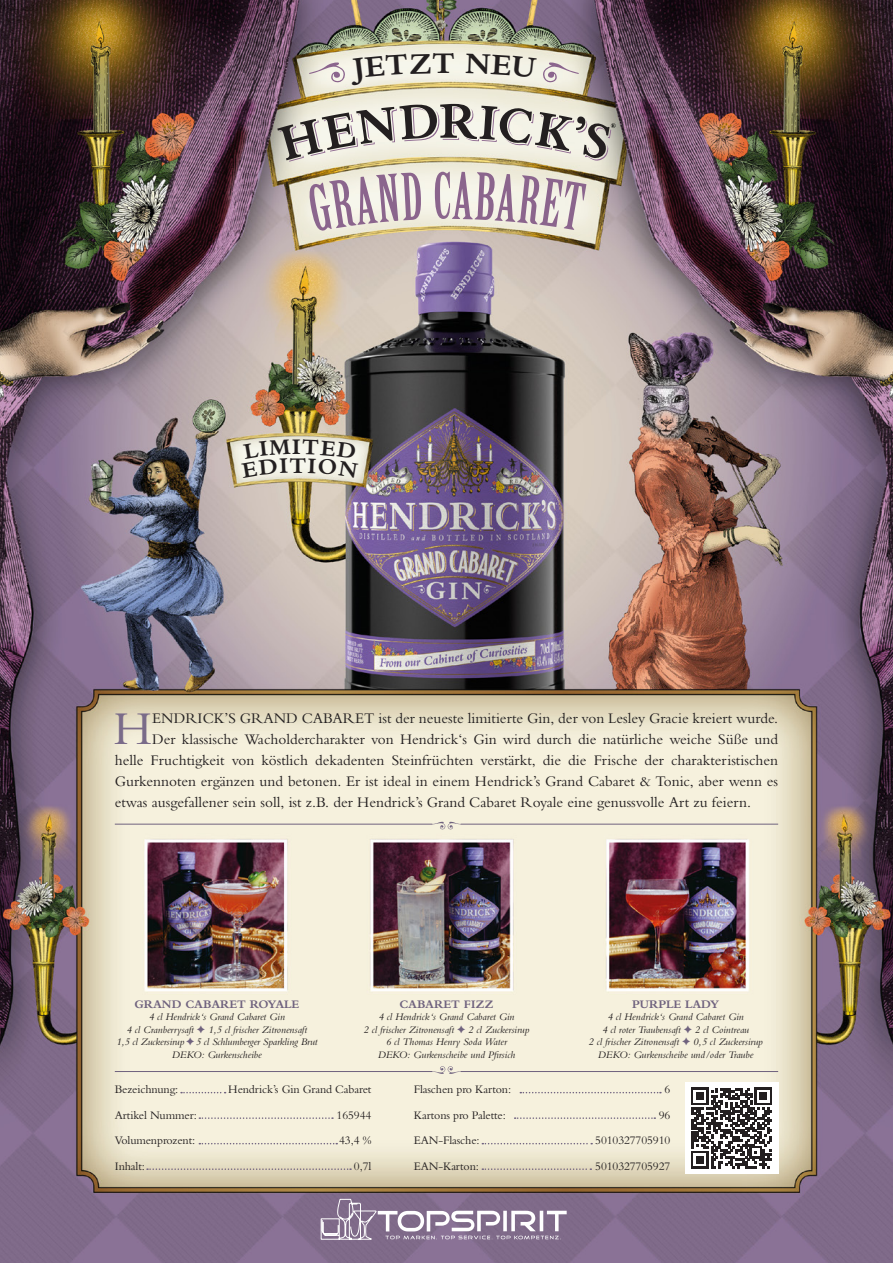
<style>
.page{position:relative;width:893px;height:1263px;background:#fff}
.page>*{position:absolute;margin:0;border:0;box-sizing:border-box;transform-origin:0 0}
.t1{font:63px "Birch Std";color:#8b658d}
.t2{font:49.05px "Bembo MT Pro";color:#7a6b89}
.t3{font:700 31.2px "Bembo MT Pro";color:#231f20}
.t4{font:700 23.25px "Bembo Std";color:#231f20}
.t5{font:15.3px "Bembo MT Pro";color:#231f20}
.t6{font:12px "Bembo MT Pro";letter-spacing:-.01em;color:#231f20}
.t7{font:700 12px "Bembo MT Pro";color:#6f627e}
.t8{font:italic 10.5px/12.6px "Bembo MT Pro";color:#231f20;text-align:center}
.s1{color:#6f627e}
</style>
<div class="page">
<img style="left:0;top:0;width:893px;height:1263px">
<svg style="left:277px;top:104px;width:339px;height:58px;background:#bdb9ae"></svg>
<svg style="left:321px;top:1199px;width:246px;height:40px;background:#9b8ba3"></svg>
<div style="left:685px;top:1082px;width:93px;height:91px;background:#fff"></div>
<svg style="left:691px;top:1088px;width:81px;height:80px"></svg>
<svg style="left:199px;top:1117px;width:134px;height:2px"></svg>
<svg style="left:199px;top:1143px;width:138px;height:1px"></svg>
<svg style="left:147px;top:1168px;width:204px;height:2px"></svg>
<svg style="left:520px;top:1092px;width:141px;height:1px"></svg>
<svg style="left:515px;top:1117px;width:140px;height:2px"></svg>
<svg style="left:482px;top:1143px;width:110px;height:1px"></svg>
<svg style="left:482px;top:1168px;width:109px;height:2px"></svg>
<svg style="left:181px;top:1092px;width:45px;height:1px"></svg>
<hr style="left:115px;top:824px;width:317px;height:1px;background:#6f627e">
<hr style="left:461px;top:824px;width:317px;height:1px;background:#6f627e">
<svg style="left:432px;top:822px;width:29px;height:7px"></svg>
<hr style="left:115px;top:1071px;width:317px;height:1px;background:#6f627e">
<hr style="left:461px;top:1071px;width:317px;height:1px;background:#6f627e">
<svg style="left:432px;top:1066px;width:29px;height:8px"></svg>
<svg style="left:309px;top:54px;width:122px;height:32px;background:#edeadc"></svg>
<svg style="left:466px;top:54px;width:113px;height:29px;background:#edeade"></svg>
<svg style="left:307px;top:172px;width:115px;height:60px;background:#f0eddd"></svg>
<svg style="left:452px;top:172px;width:134px;height:59px;background:#eeecdc"></svg>
<svg style="left:241px;top:440px;width:50px;height:38px;background:#f3f2e8"></svg>
<svg style="left:303px;top:439px;width:55px;height:39px;background:#f2f2e7"></svg>
<h3 class="t3" style="left:432px;top:45px;width:24px">T</h3>
<h3 class="t4" style="left:292px;top:434px;width:10px">I</h3>
<h3 class="t4" style="left:289px;top:453px;width:19px">T</h3>
<h1 class="t1" style="left:433px;top:161px;width:21px">C</h1>
<h2 class="t2" style="left:113px;top:699px;width:40px">H</h2>
<p class="t5" style="left:152px;top:709px;width:627px">ENDRICK’S GRAND CABARET ist der neueste limitierte Gin, der von Lesley Gracie kreiert wurde.</p>
<p class="t5" style="left:152px;top:730px;width:627px">Der klassische Wacholdercharakter von Hendrick‘s Gin wird durch die natürliche weiche Süße und</p>
<p class="t5" style="left:115px;top:751px;width:665px">helle Fruchtigkeit von köstlich dekadenten Steinfrüchten verstärkt, die die Frische der charakteristischen</p>
<p class="t5" style="left:115px;top:772px;width:665px">Gurkennoten ergänzen und betonen. Er ist ideal in einem Hendrick’s Grand Cabaret &amp; Tonic, aber wenn es</p>
<p class="t5" style="left:115px;top:793px;width:638px">etwas ausgefallener sein soll, ist z.B. der Hendrick’s Grand Cabaret Royale eine genussvolle Art zu feiern.</p>
<p class="t7" style="left:134px;top:997px;width:166px">GRAND CABARET ROYALE</p>
<p class="t8" style="left:116px;top:1010px;width:203px">4 cl Hendrick‘s Grand Cabaret Gin<br>4 cl Cranberrysaft <span class="s1">✦</span> 1,5 cl frischer Zitronensaft<br>1,5 cl Zuckersirup <span class="s1">✦</span> 5 cl Schlumberger Sparkling Brut DEKO: Gurkenscheibe</p>
<p class="t7" style="left:400px;top:997px;width:95px">CABARET FIZZ</p>
<p class="t8" style="left:363px;top:1010px;width:167px">4 cl Hendrick‘s Grand Cabaret Gin<br>2 cl frischer Zitronensaft <span class="s1">✦</span> 2 cl Zuckersirup 6 cl Thomas Henry Soda Water<br>DEKO: Gurkenscheibe und Pfirsich</p>
<p class="t7" style="left:632px;top:997px;width:89px">PURPLE LADY</p>
<p class="t8" style="left:588px;top:1010px;width:176px">4 cl Hendrick‘s Grand Cabaret Gin<br>4 cl roter Traubensaft <span class="s1">✦</span> 2 cl Cointreau<br>2 cl frischer Zitronensaft <span class="s1">✦</span> 0,5 cl Zuckersirup DEKO: Gurkenscheibe und/oder Traube</p>
<p class="t6" style="left:115px;top:1082px;width:65px">Bezeichnung:</p>
<p class="t6" style="left:228px;top:1082px;width:145px">Hendrick’s Gin Grand Cabaret</p>
<p class="t6" style="left:115px;top:1107px;width:84px">Artikel Nummer:</p>
<p class="t6" style="left:337px;top:1107px;width:36px">165944</p>
<p class="t6" style="left:115px;top:1133px;width:82px">Volumenprozent:</p>
<p class="t6" style="left:339px;top:1133px;width:34px">43,4 %</p>
<p class="t6" style="left:115px;top:1158px;width:32px">Inhalt:</p>
<p class="t6" style="left:354px;top:1158px;width:19px">0,7l</p>
<p class="t6" style="left:414px;top:1082px;width:99px">Flaschen pro Karton:</p>
<p class="t6" style="left:664px;top:1082px;width:7px">6</p>
<p class="t6" style="left:414px;top:1107px;width:94px">Kartons pro Palette:</p>
<p class="t6" style="left:659px;top:1107px;width:13px">96</p>
<p class="t6" style="left:414px;top:1133px;width:67px">EAN-Flasche:</p>
<p class="t6" style="left:595px;top:1133px;width:76px">5010327705910</p>
<p class="t6" style="left:414px;top:1158px;width:67px">EAN-Karton:</p>
<p class="t6" style="left:595px;top:1158px;width:76px">5010327705927</p>
</div>
